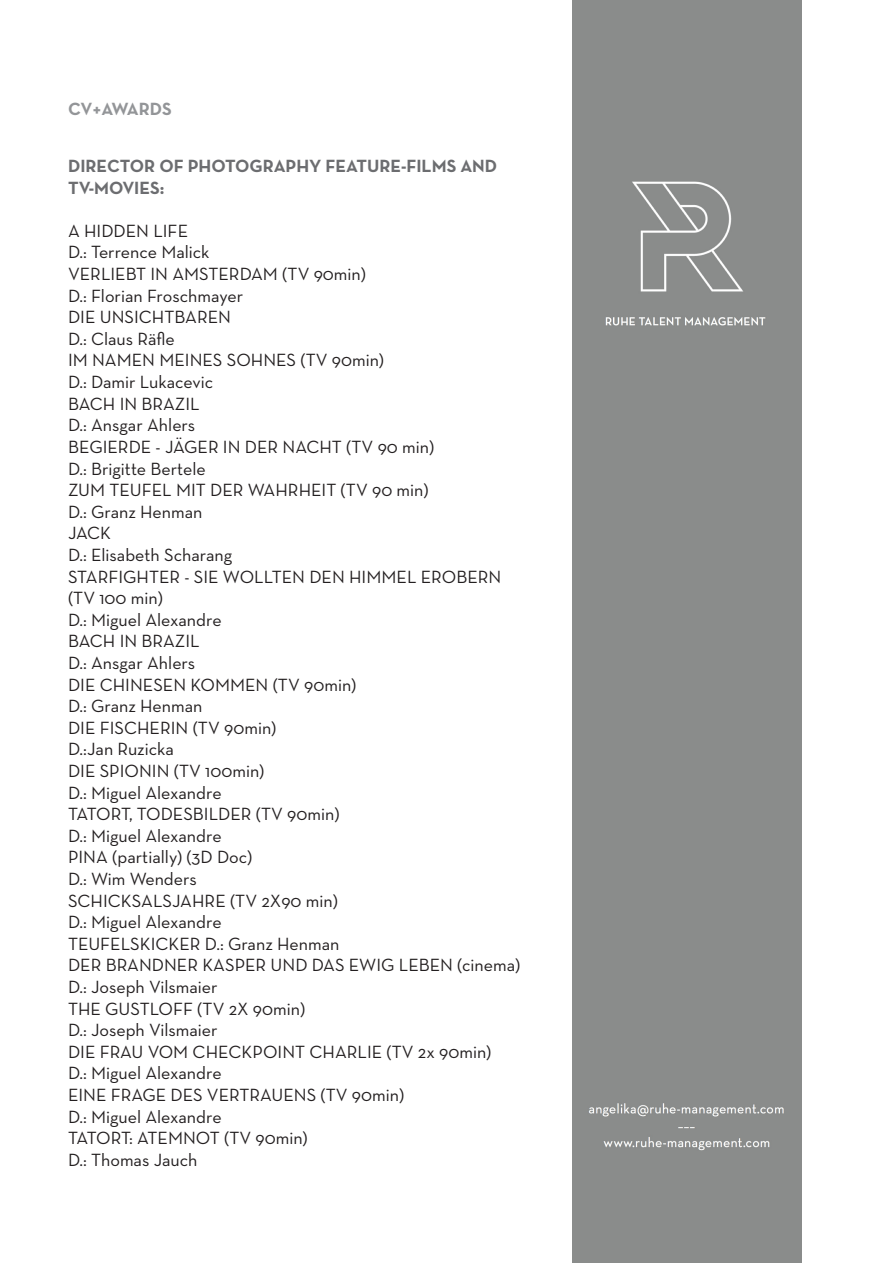
<style>
.page{position:relative;width:893px;height:1263px;background:#fff}
.page>*{position:absolute;margin:0;border:0;box-sizing:border-box;transform-origin:0 0}
.t1{font:18px/21.6px "Neutra Text";color:#231f20}
.t2{font:700 18px/21.6px "Neutra Text";color:#6c6d70}
.t3{font:18px "Neutra Text TF Bold SC Alt";letter-spacing:-.015em;color:#939598}
</style>
<div class="page">
<div style="left:572px;top:0;width:229px;height:1263px;background:#8a8c8b"></div>
<img style="left:605px;top:181px;width:161px;height:145px">
<img style="left:588px;top:1103px;width:196px;height:48px">
<p class="t3" style="left:68px;top:97px;width:105px">CV+AWARDS</p>
<p class="t2" style="left:68px;top:155px;width:431px">DIRECTOR OF PHOTOGRAPHY FEATURE-FILMS AND<br>TV-MOVIES:</p>
<p class="t1" style="left:68px;top:220px;width:122px">A HIDDEN LIFE</p>
<p class="t1" style="left:68px;top:241px;width:143px">D.: Terrence Malick</p>
<p class="t1" style="left:68px;top:263px;width:299px">VERLIEBT IN AMSTERDAM (TV 90min)</p>
<p class="t1" style="left:68px;top:284px;width:177px">D.: Florian Froschmayer</p>
<p class="t1" style="left:68px;top:306px;width:165px">DIE UNSICHTBAREN</p>
<p class="t1" style="left:68px;top:328px;width:108px">D.: Claus Räfle</p>
<p class="t1" style="left:68px;top:349px;width:318px">IM NAMEN MEINES SOHNES (TV 90min)</p>
<p class="t1" style="left:68px;top:371px;width:147px">D.: Damir Lukacevic</p>
<p class="t1" style="left:68px;top:392px;width:133px">BACH IN BRAZIL</p>
<p class="t1" style="left:68px;top:414px;width:129px">D.: Ansgar Ahlers</p>
<p class="t1" style="left:68px;top:436px;width:368px">BEGIERDE - JÄGER IN DER NACHT (TV 90 min)</p>
<p class="t1" style="left:68px;top:457px;width:139px">D.: Brigitte Bertele</p>
<p class="t1" style="left:68px;top:479px;width:362px">ZUM TEUFEL MIT DER WAHRHEIT (TV 90 min)</p>
<p class="t1" style="left:68px;top:500px;width:136px">D.: Granz Henman</p>
<p class="t1" style="left:68px;top:522px;width:45px">JACK</p>
<p class="t1" style="left:68px;top:544px;width:166px">D.: Elisabeth Scharang</p>
<p class="t1" style="left:68px;top:565px;width:435px">STARFIGHTER - SIE WOLLTEN DEN HIMMEL EROBERN (TV 100 min)</p>
<p class="t1" style="left:68px;top:608px;width:155px">D.: Miguel Alexandre</p>
<p class="t1" style="left:68px;top:630px;width:133px">BACH IN BRAZIL</p>
<p class="t1" style="left:68px;top:652px;width:129px">D.: Ansgar Ahlers</p>
<p class="t1" style="left:68px;top:673px;width:290px">DIE CHINESEN KOMMEN (TV 90min)</p>
<p class="t1" style="left:68px;top:695px;width:136px">D.: Granz Henman</p>
<p class="t1" style="left:68px;top:716px;width:210px">DIE FISCHERIN (TV 90min)</p>
<p class="t1" style="left:68px;top:738px;width:107px">D.:Jan Ruzicka</p>
<p class="t1" style="left:68px;top:760px;width:198px">DIE SPIONIN (TV 100min)</p>
<p class="t1" style="left:68px;top:781px;width:155px">D.: Miguel Alexandre</p>
<p class="t1" style="left:68px;top:803px;width:273px">TATORT, TODESBILDER (TV 90min)</p>
<p class="t1" style="left:68px;top:824px;width:155px">D.: Miguel Alexandre</p>
<p class="t1" style="left:68px;top:846px;width:186px">PINA (partially) (3D Doc)</p>
<p class="t1" style="left:68px;top:868px;width:130px">D.: Wim Wenders</p>
<p class="t1" style="left:68px;top:889px;width:271px">SCHICKSALSJAHRE (TV 2X90 min)</p>
<p class="t1" style="left:68px;top:911px;width:155px">D.: Miguel Alexandre</p>
<p class="t1" style="left:68px;top:932px;width:273px">TEUFELSKICKER D.: Granz Henman</p>
<p class="t1" style="left:68px;top:954px;width:454px">DER BRANDNER KASPER UND DAS EWIG LEBEN (cinema)<br>D.: Joseph Vilsmaier</p>
<p class="t1" style="left:68px;top:997px;width:239px">THE GUSTLOFF (TV 2X 90min)</p>
<p class="t1" style="left:68px;top:1019px;width:151px">D.: Joseph Vilsmaier</p>
<p class="t1" style="left:68px;top:1040px;width:425px">DIE FRAU VOM CHECKPOINT CHARLIE (TV 2x 90min)</p>
<p class="t1" style="left:68px;top:1062px;width:155px">D.: Miguel Alexandre</p>
<p class="t1" style="left:68px;top:1084px;width:338px">EINE FRAGE DES VERTRAUENS (TV 90min)</p>
<p class="t1" style="left:68px;top:1105px;width:155px">D.: Miguel Alexandre</p>
<p class="t1" style="left:68px;top:1127px;width:241px">TATORT: ATEMNOT (TV 90min)</p>
<p class="t1" style="left:68px;top:1148px;width:131px">D.: Thomas Jauch</p>
</div>
